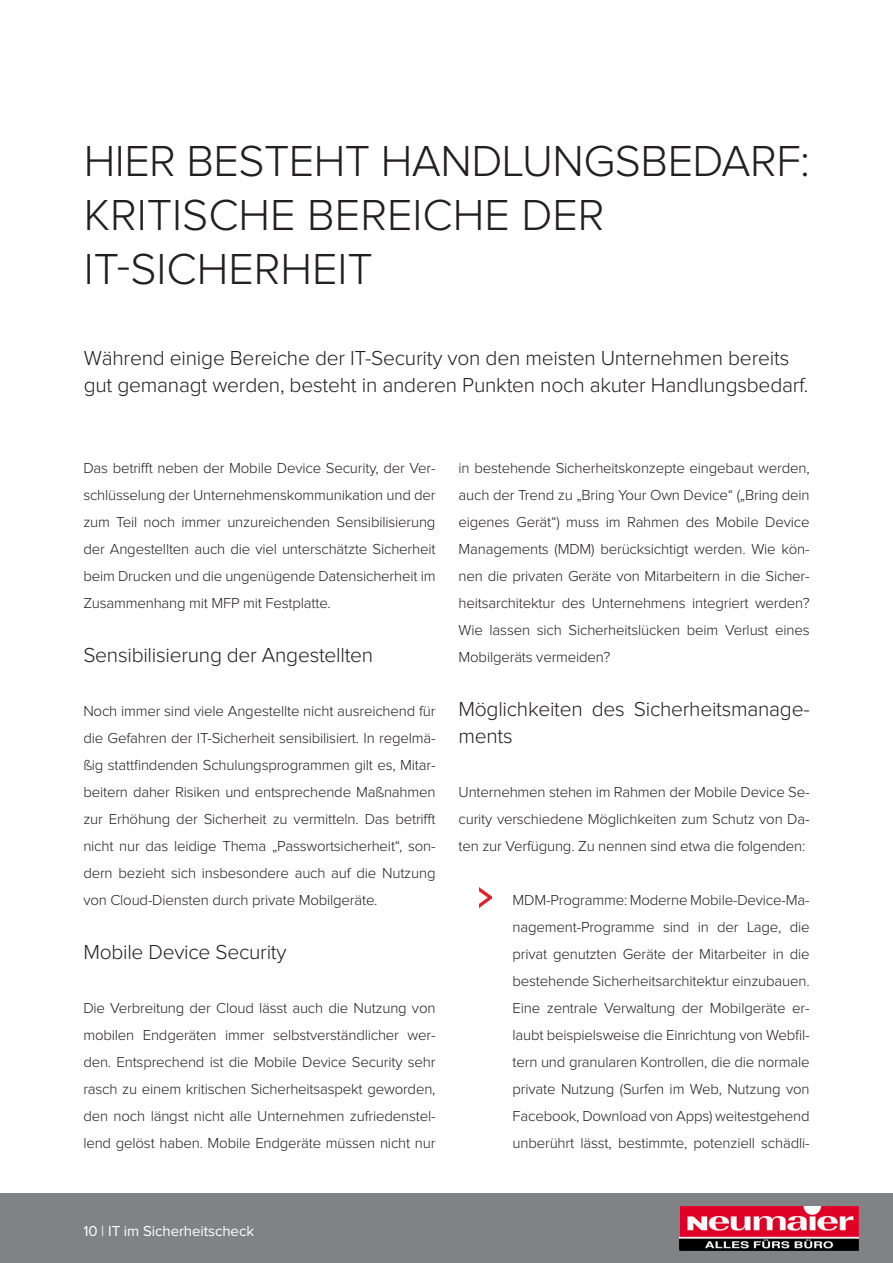
<style>
.page{position:relative;width:893px;height:1263px;background:#fff}
.page>*{position:absolute;margin:0;border:0;box-sizing:border-box;transform-origin:0 0}
.t1{font:300 45px/54px "Proxima Nova";color:#231f20}
.t2{font:300 21px/27px "Proxima Nova";letter-spacing:-.01em;color:#231f20}
.t3{font:300 15px/27px "Proxima Nova";letter-spacing:-.01em;color:#231f20;text-align:justify}
.t4{font:15px "Proxima Nova";letter-spacing:-.005em;color:#fff}
</style>
<div class="page">
<div style="left:1px;top:1193px;width:892px;height:70px;background:#808285"></div>
<img style="left:480px;top:887px;width:12px;height:21px">
<img style="left:680px;top:1207px;width:178px;height:43px">
<p class="t1" style="left:84px;top:135px;width:728px">HIER BESTEHT HANDLUNGSBEDARF:<br>KRITISCHE BEREICHE DER<br>IT-SICHERHEIT</p>
<p class="t2" style="left:84px;top:345px;width:726px">Während einige Bereiche der IT-Security von den meisten Unternehmen bereits gut gemanagt werden, besteht in anderen Punkten noch akuter Handlungsbedarf.</p>
<p class="t3" style="left:83px;top:455px;width:354px">Das betrifft neben der Mobile Device Security, der Ver&shy;schlüsselung der Unternehmenskommunikation und der zum Teil noch immer unzureichenden Sensibilisierung der Angestellten auch die viel unterschätzte Sicherheit beim Drucken und die ungenügende Datensicherheit im Zusammenhang mit MFP mit Festplatte.</p>
<p class="t2" style="left:83px;top:642px;width:291px">Sensibilisierung der Angestellten</p>
<p class="t3" style="left:83px;top:698px;width:354px">Noch immer sind viele Angestellte nicht ausreichend für die Gefahren der IT-Sicherheit sensibilisiert. In regelmä&shy;ßig stattfindenden Schulungsprogrammen gilt es, Mitar&shy;beitern daher Risiken und entsprechende Maßnahmen zur Erhöhung der Sicherheit zu vermitteln. Das betrifft nicht nur das leidige Thema „Passwortsicherheit“, son&shy;dern bezieht sich insbesondere auch auf die Nutzung von Cloud-Diensten durch private Mobilgeräte.</p>
<p class="t2" style="left:83px;top:939px;width:205px">Mobile Device Security</p>
<p class="t3" style="left:83px;top:995px;width:354px">Die Verbreitung der Cloud lässt auch die Nutzung von mobilen Endgeräten immer selbstverständlicher wer&shy;den. Entsprechend ist die Mobile Device Security sehr rasch zu einem kritischen Sicherheitsaspekt geworden, den noch längst nicht alle Unternehmen zufriedenstel&shy;lend gelöst haben. Mobile Endgeräte müssen nicht nur</p>
<p class="t3" style="left:459px;top:455px;width:353px">in bestehende Sicherheitskonzepte eingebaut werden, auch der Trend zu „Bring Your Own Device“ („Bring dein eigenes Gerät“) muss im Rahmen des Mobile Device Managements (MDM) berücksichtigt werden. Wie kön&shy;nen die privaten Geräte von Mitarbeitern in die Sicher&shy;heitsarchitektur des Unternehmens integriert werden?<br>Wie lassen sich Sicherheitslücken beim Verlust eines Mobilgeräts vermeiden?</p>
<p class="t2" style="left:459px;top:696px;width:353px">Möglichkeiten des Sicherheitsmanage&shy;ments</p>
<p class="t3" style="left:459px;top:779px;width:353px">Unternehmen stehen im Rahmen der Mobile Device Se&shy;curity verschiedene Möglichkeiten zum Schutz von Da&shy;ten zur Verfügung. Zu nennen sind etwa die folgenden:</p>
<p class="t3" style="left:513px;top:887px;width:299px">MDM-Programme: Moderne Mobile-Device-Ma&shy;nagement-Programme sind in der Lage, die privat genutzten Geräte der Mitarbeiter in die bestehende Sicherheitsarchitektur einzubauen.<br>Eine zentrale Verwaltung der Mobilgeräte er&shy;laubt beispielsweise die Einrichtung von Webfil&shy;tern und granularen Kontrollen, die die normale private Nutzung (Surfen im Web, Nutzung von Facebook, Download von Apps) weitestgehend unberührt lässt, bestimmte, potenziell schädli-</p>
<p class="t4" style="left:83px;top:1224px;width:172px">10 | IT im Sicherheitscheck</p>
</div>
